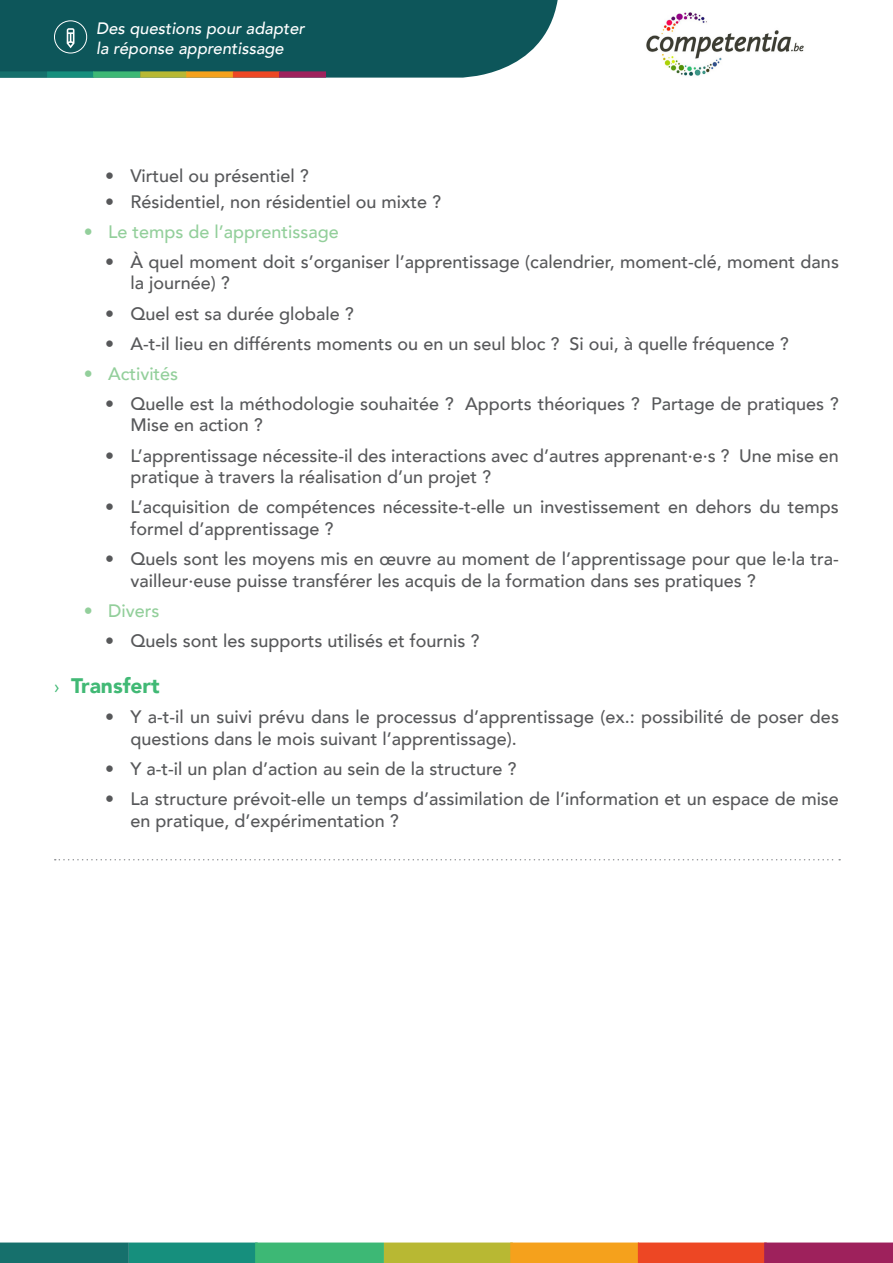
<style>
.page{position:relative;width:893px;height:1263px;background:#fff}
.page>*{position:absolute;margin:0;border:0;box-sizing:border-box;transform-origin:0 0}
.t1{font:900 21px "Avenir";color:#41b975}
.t2{font:500 18px/21.6px "Avenir";color:#57585a}
.t3{font:500 18px "Avenir";color:#93cf9b}
.t4{font:italic 500 16.5px/19.8px "Avenir";color:#fff}
.s1{font-family:"Gotham Narrow";font-weight:400;font-size:18px}
</style>
<div class="page">
<img style="left:646px;top:12px;width:158px;height:64px">
<div style="left:129px;top:1242px;width:129px;height:21px;background:#168f7d"></div>
<div style="left:255px;top:1242px;width:129px;height:21px;background:#3db875"></div>
<div style="left:384px;top:1242px;width:129px;height:21px;background:#b8b833"></div>
<div style="left:510px;top:1242px;width:129px;height:21px;background:#f5a11c"></div>
<div style="left:638px;top:1242px;width:129px;height:21px;background:#ed4724"></div>
<div style="left:764px;top:1242px;width:129px;height:21px;background:#9e215c"></div>
<div style="left:0;top:1242px;width:129px;height:21px;background:#16706c"></div>
<svg style="left:0;top:0;width:558px;height:78px;background:#1e6061"></svg>
<svg style="left:55px;top:859px;width:785px;height:1px"></svg>
<p class="t4" style="left:96px;top:19px;width:210px">Des questions pour adapter la réponse apprentissage</p>
<p class="t2" style="left:105px;top:164px;width:205px">• Virtuel ou présentiel ?</p>
<p class="t2" style="left:105px;top:190px;width:338px">• Résidentiel, non résidentiel ou mixte ?</p>
<p class="t3" style="left:84px;top:216px;width:256px">• Le temps de l’apprentissage</p>
<p class="t2" style="left:131px;top:250px;width:710px;text-indent:-26px">• À quel moment doit s’organiser l’apprentissage (calendrier, moment-clé, moment dans la journée) ?</p>
<p class="t2" style="left:105px;top:301px;width:250px">• Quel est sa durée globale ?</p>
<p class="t2" style="left:105px;top:332px;width:685px">• A-t-il lieu en différents moments ou en un seul bloc ? Si oui, à quelle fréquence ?</p>
<p class="t3" style="left:84px;top:358px;width:96px">• Activités</p>
<p class="t2" style="left:131px;top:392px;width:710px;text-indent:-26px">• Quelle est la méthodologie souhaitée ? Apports théoriques ? Partage de pratiques ?<br>Mise en action ?</p>
<p class="t2" style="left:131px;top:443px;width:710px;text-indent:-26px">• L’apprentissage nécessite-il des interactions avec d’autres apprenant·e·s ? Une mise en pratique à travers la réalisation d’un projet ?</p>
<p class="t2" style="left:131px;top:495px;width:710px;text-indent:-26px">• L’acquisition de compétences nécessite-t-elle un investissement en dehors du temps formel d’apprentissage ?</p>
<p class="t2" style="left:131px;top:547px;width:710px;text-indent:-26px">• Quels sont les moyens mis en œuvre au moment de l’apprentissage pour que le·la tra&shy;vailleur·euse puisse transférer les acquis de la formation dans ses pratiques ?</p>
<p class="t3" style="left:84px;top:595px;width:77px">• Divers</p>
<p class="t2" style="left:105px;top:629px;width:376px">• Quels sont les supports utilisés et fournis ?</p>
<p class="t1" style="left:54px;top:668px;width:107px"><span class="s1">›</span> Transfert</p>
<p class="t2" style="left:131px;top:705px;width:710px;text-indent:-26px">• Y a-t-il un suivi prévu dans le processus d’apprentissage (ex.: possibilité de poser des questions dans le mois suivant l’apprentissage).</p>
<p class="t2" style="left:105px;top:757px;width:413px">• Y a-t-il un plan d’action au sein de la structure ?</p>
<p class="t2" style="left:131px;top:787px;width:710px;text-indent:-26px">• La structure prévoit-elle un temps d’assimilation de l’information et un espace de mise en pratique, d’expérimentation ?</p>
</div>
